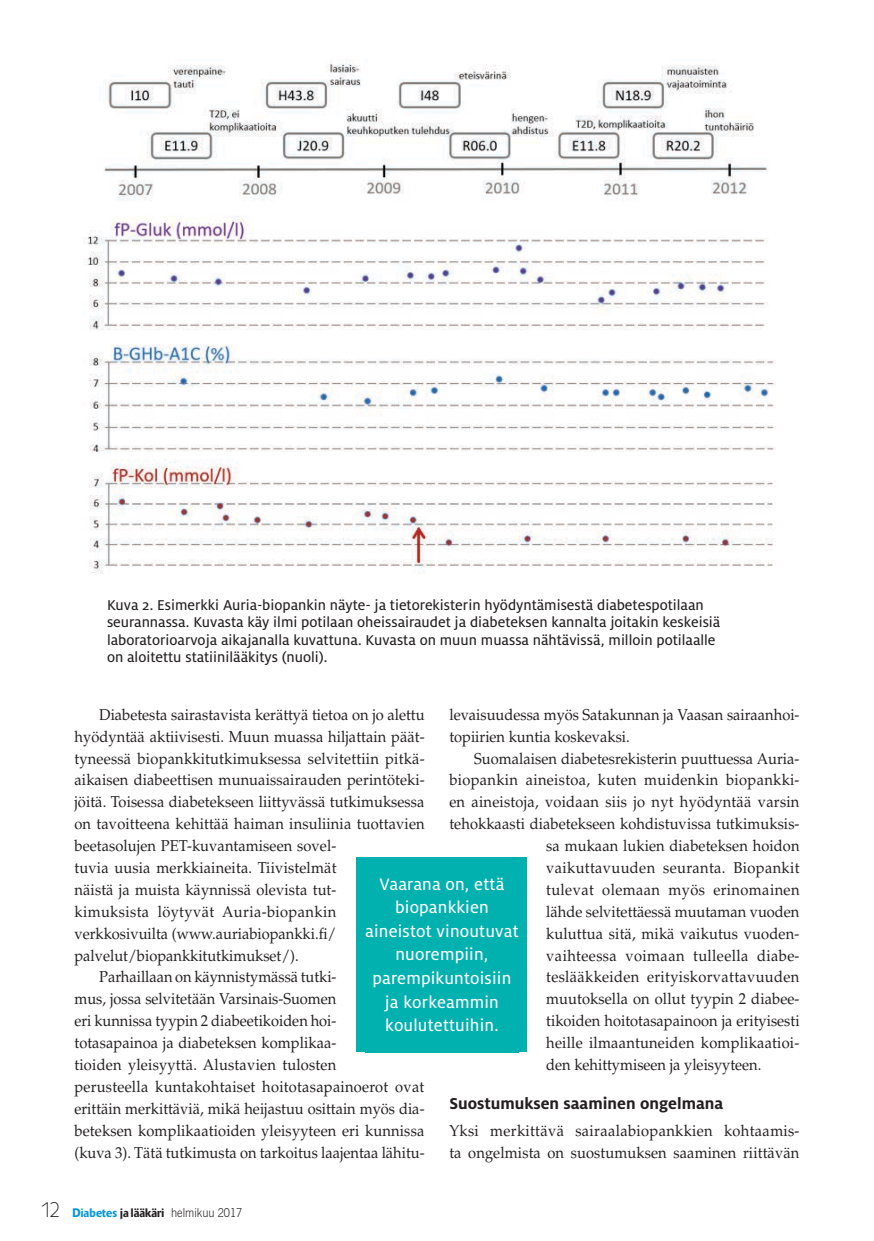
<style>
.page{position:relative;width:874px;height:1241px;background:#fff}
.page>*{position:absolute;margin:0;border:0;box-sizing:border-box;transform-origin:0 0}
.t1{font:18.38px/23.6px "Milo Pro Text";letter-spacing:.01em;color:#fff;text-align:center}
.t2{font:700 17.5px "Milo Pro";color:#231f20}
.t3{font:15.75px/21.9px "Palatino";letter-spacing:.01em;color:#231f20;scale:.93 1}
.t4{font:15.75px/17.5px "Milo Pro Text";color:#231f20}
.t5{font:15.75px "Palatino";letter-spacing:.03em;color:#231f20;scale:.93 1}
.t6{font:300 12.25px "Trade Gothic";color:#231f20;scale:.9 1}
.s1{font-family:"Magallanes Cond";font-weight:200;font-size:21px}
.s2{font-family:"Delta";font-weight:500;color:#0696d7}
.s3{font-family:"Delta";font-weight:500}
</style>
<div class="page">
<img style="left:83px;top:63px;width:693px;height:511px">
<div style="left:356px;top:857px;width:170px;height:195px;background:#00b1b0"></div>
<p class="t4" style="left:107px;top:596px;width:614px">Kuva 2. Esimerkki Auria-biopankin näyte- ja tietorekisterin hyödyntämisestä diabetespotilaan seurannassa. Kuvasta käy ilmi potilaan oheissairaudet ja diabeteksen kannalta joitakin keskeisiä laboratorioarvoja aikajanalla kuvattuna. Kuvasta on muun muassa nähtävissä, milloin potilaalle on aloitettu statiinilääkitys (nuoli).</p>
<p class="t3" style="left:99px;top:703px;width:351px">Diabetesta sairastavista kerättyä tietoa on jo alettu</p>
<p class="t3" style="left:74px;top:725px;width:378px">hyödyntää aktiivisesti. Muun muassa hiljattain päät-</p>
<p class="t3" style="left:74px;top:747px;width:378px">tyneessä biopankkitutkimuksessa selvitettiin pitkä-</p>
<p class="t3" style="left:74px;top:769px;width:378px">aikaisen diabeettisen munuaissairauden perintöteki-</p>
<p class="t3" style="left:74px;top:791px;width:378px">jöitä. Toisessa diabetekseen liittyvässä tutkimuksessa</p>
<p class="t3" style="left:74px;top:813px;width:378px">on tavoitteena kehittää haiman insuliinia tuottavien</p>
<p class="t3" style="left:74px;top:835px;width:283px">beetasolujen PET-kuvantamiseen sovel-</p>
<p class="t3" style="left:74px;top:856px;width:283px">tuvia uusia merkkiaineita. Tiivistelmät</p>
<p class="t3" style="left:74px;top:878px;width:283px">näistä ja muista käynnissä olevista tut-</p>
<p class="t3" style="left:74px;top:900px;width:283px">kimuksista löytyvät Auria-biopankin</p>
<p class="t3" style="left:74px;top:922px;width:283px">verkkosivuilta (www.auriabiopankki.fi/</p>
<p class="t3" style="left:74px;top:944px;width:242px">palvelut/biopankkitutkimukset/).</p>
<p class="t3" style="left:99px;top:966px;width:256px">Parhaillaan on käynnistymässä tutki-</p>
<p class="t3" style="left:74px;top:988px;width:283px">mus, jossa selvitetään Varsinais-Suomen</p>
<p class="t3" style="left:74px;top:1010px;width:283px">eri kunnissa tyypin 2 diabeetikoiden hoi-</p>
<p class="t3" style="left:74px;top:1031px;width:283px">totasapainoa ja diabeteksen komplikaa-</p>
<p class="t3" style="left:74px;top:1053px;width:283px">tioiden yleisyyttä. Alustavien tulosten</p>
<p class="t3" style="left:74px;top:1075px;width:377px">perusteella kuntakohtaiset hoitotasapainoerot ovat</p>
<p class="t3" style="left:74px;top:1097px;width:378px">erittäin merkittäviä, mikä heijastuu osittain myös dia-</p>
<p class="t3" style="left:74px;top:1119px;width:377px">beteksen komplikaatioiden yleisyyteen eri kunnissa</p>
<p class="t3" style="left:74px;top:1141px;width:378px">(kuva 3). Tätä tutkimusta on tarkoitus laajentaa lähitu-</p>
<p class="t3" style="left:449px;top:703px;width:378px">levaisuudessa myös Satakunnan ja Vaasan sairaanhoi&shy;topiirien kuntia koskevaksi.</p>
<p class="t3" style="left:474px;top:747px;width:351px">Suomalaisen diabetesrekisterin puuttuessa Auria-</p>
<p class="t3" style="left:449px;top:769px;width:378px">biopankin aineistoa, kuten muidenkin biopankki-</p>
<p class="t3" style="left:449px;top:791px;width:378px">en aineistoja, voidaan siis jo nyt hyödyntää varsin</p>
<p class="t3" style="left:449px;top:813px;width:378px">tehokkaasti diabetekseen kohdistuvissa tutkimuksis-</p>
<p class="t3" style="left:546px;top:835px;width:274px">sa mukaan lukien diabeteksen hoidon</p>
<p class="t3" style="left:546px;top:856px;width:274px">vaikuttavuuden seuranta. Biopankit</p>
<p class="t3" style="left:546px;top:878px;width:274px">tulevat olemaan myös erinomainen</p>
<p class="t3" style="left:546px;top:900px;width:274px">lähde selvitettäessä muutaman vuoden</p>
<p class="t3" style="left:546px;top:922px;width:274px">kuluttua sitä, mikä vaikutus vuoden-</p>
<p class="t5" style="left:546px;top:945px;width:274px">vaihteessa voimaan tulleella diabe-</p>
<p class="t3" style="left:546px;top:966px;width:273px">teslääkkeiden erityiskorvattavuuden</p>
<p class="t3" style="left:546px;top:988px;width:274px">muutoksella on ollut tyypin 2 diabee-</p>
<p class="t3" style="left:546px;top:1010px;width:274px">tikoiden hoitotasapainoon ja erityisesti</p>
<p class="t3" style="left:546px;top:1031px;width:274px">heille ilmaantuneiden komplikaatioi-</p>
<p class="t3" style="left:546px;top:1053px;width:233px">den kehittymiseen ja yleisyyteen.</p>
<p class="t2" style="left:449px;top:1092px;width:275px">Suostumuksen saaminen ongelmana</p>
<p class="t3" style="left:449px;top:1119px;width:378px">Yksi merkittävä sairaalabiopankkien kohtaamis&shy;ta ongelmista on suostumuksen saaminen riittävän</p>
<p class="t1" style="left:365px;top:871px;width:155px">Vaarana on, että biopankkien aineistot vinoutuvat nuorempiin, parempikuntoisiin ja korkeammin koulutettuihin.</p>
<p class="t6" style="left:42px;top:1204px;width:224px"><span class="s1">12</span> <span class="s2">Diabetes</span> <span class="s3">ja lääkäri</span> helmikuu 2017</p>
</div>
